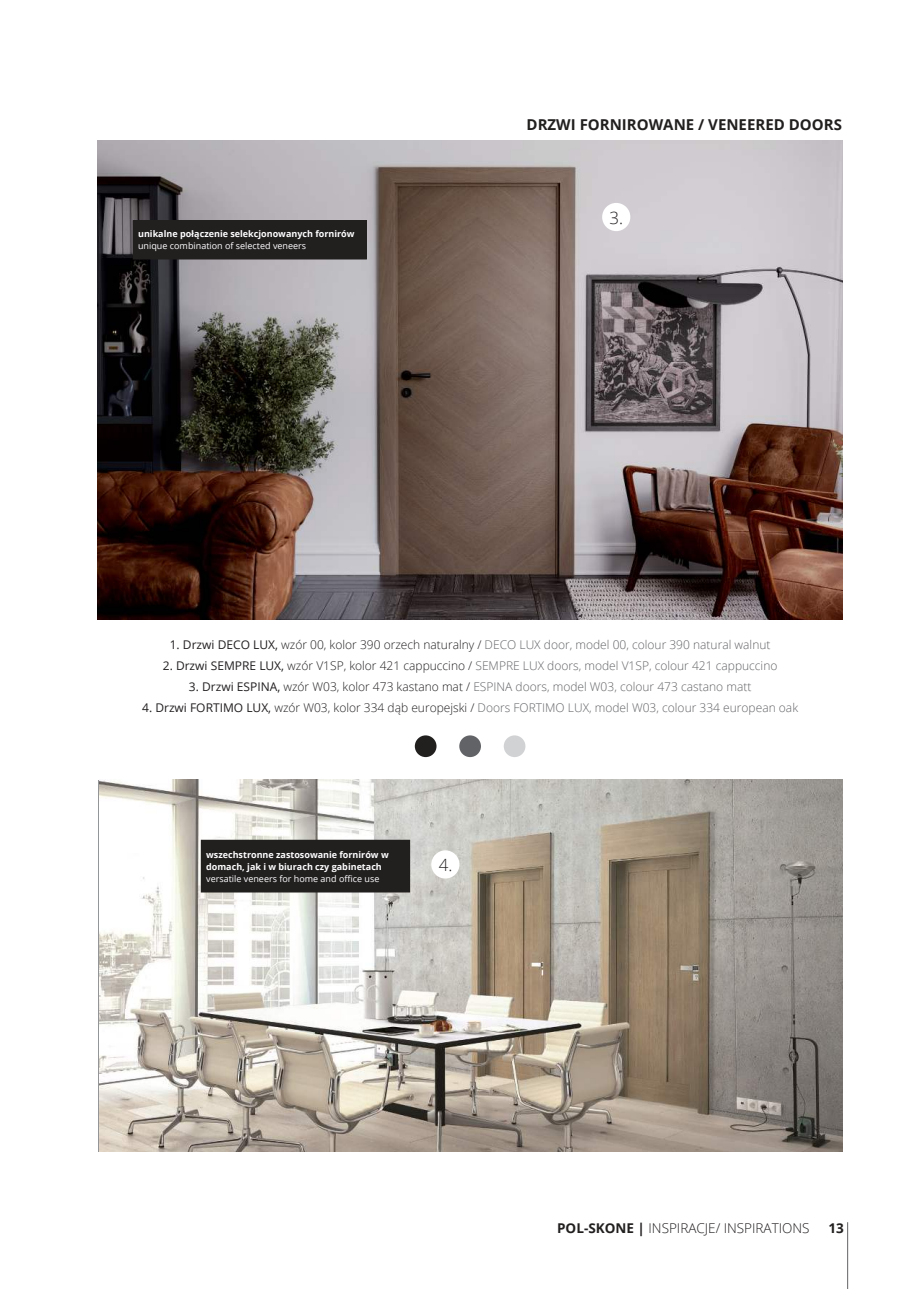
<style>
.page{position:relative;width:919px;height:1289px;background:#fff}
.page>*{position:absolute;margin:0;border:0;box-sizing:border-box;transform-origin:0 0}
.t1{font:300 16.8px "Open Sans";color:#221f1f}
.t2{font:700 15px "Open Sans";color:#221f1f}
.t3{font:300 13.5px "Open Sans";color:#221f1f}
.t4{font:700 13.5px "Open Sans";color:#221f1f}
.t5{font:300 12px "Open Sans";color:#626366}
.t6{font:700 9px/12px "Open Sans";color:#fff}
.t7{font:9px "Open Sans";color:#fff}
.s1{font-weight:400;color:#221f1f}
.s2{color:#221f1f}
.s3{font-weight:700}
</style>
<div class="page">
<img style="left:98px;top:140px;width:744px;height:479px">
<img style="left:100px;top:780px;width:742px;height:371px">
<div style="left:602px;top:203px;width:28px;height:28px;background:#fff;border-radius:50%"></div>
<div style="left:431px;top:850px;width:28px;height:28px;background:#fff;border-radius:50%"></div>
<hr style="left:847px;top:1222px;width:1px;height:66px;background:#626366">
<div style="left:415px;top:735px;width:21px;height:22px;background:#221f1f;border-radius:50%"></div>
<div style="left:459px;top:735px;width:22px;height:22px;background:#626366;border-radius:50%"></div>
<div style="left:503px;top:735px;width:22px;height:22px;background:#d1d2d4;border-radius:50%"></div>
<div style="left:133px;top:221px;width:233px;height:38px;background:#221f1f"></div>
<div style="left:133px;top:220px;width:234px;height:39px;border:1px solid #221f1f"></div>
<div style="left:201px;top:840px;width:208px;height:52px;background:#221f1f"></div>
<div style="left:201px;top:839px;width:209px;height:53px;border:1px solid #221f1f"></div>
<p class="t2" style="left:526px;top:114px;width:317px">DRZWI FORNIROWANE / VENEERED DOORS</p>
<p class="t6" style="left:138px;top:228px;width:218px">unikalne połączenie selekcjonowanych fornirów</p>
<p class="t7" style="left:138px;top:240px;width:169px">unique combination of selected veneers</p>
<h1 class="t1" style="left:609px;top:206px;width:15px">3.</h1>
<p class="t5" style="left:170px;top:636px;width:602px"><span class="s1">1. Drzwi DECO LUX,</span> <span class="s2">wzór 00, kolor 390 orzech naturalny /</span> DECO LUX door, model 00, colour 390 natural walnut</p>
<p class="t5" style="left:163px;top:657px;width:616px"><span class="s1">2. Drzwi SEMPRE LUX,</span> <span class="s2">wzór V1SP, kolor 421 cappuccino /</span> SEMPRE LUX doors, model V1SP, colour 421 cappuccino</p>
<p class="t5" style="left:189px;top:678px;width:564px"><span class="s1">3. Drzwi ESPINA,</span> <span class="s2">wzór W03, kolor 473 kastano mat /</span> ESPINA doors, model W03, colour 473 castano matt</p>
<p class="t5" style="left:142px;top:699px;width:657px"><span class="s1">4. Drzwi FORTIMO LUX,</span> <span class="s2">wzór W03, kolor 334 dąb europejski /</span> Doors FORTIMO LUX, model W03, colour 334 european oak</p>
<p class="t6" style="left:206px;top:848px;width:184px">wszechstronne zastosowanie fornirów w domach, jak i w biurach czy gabinetach</p>
<p class="t7" style="left:206px;top:872px;width:175px">versatile veneers for home and ofÏce use</p>
<h1 class="t1" style="left:438px;top:853px;width:15px">4.</h1>
<p class="t3" style="left:557px;top:1222px;width:254px"><span class="s3">POL-SKONE |</span> INSPIRACJE/ INSPIRATIONS</p>
<p class="t4" style="left:828px;top:1222px;width:17px">13</p>
</div>
